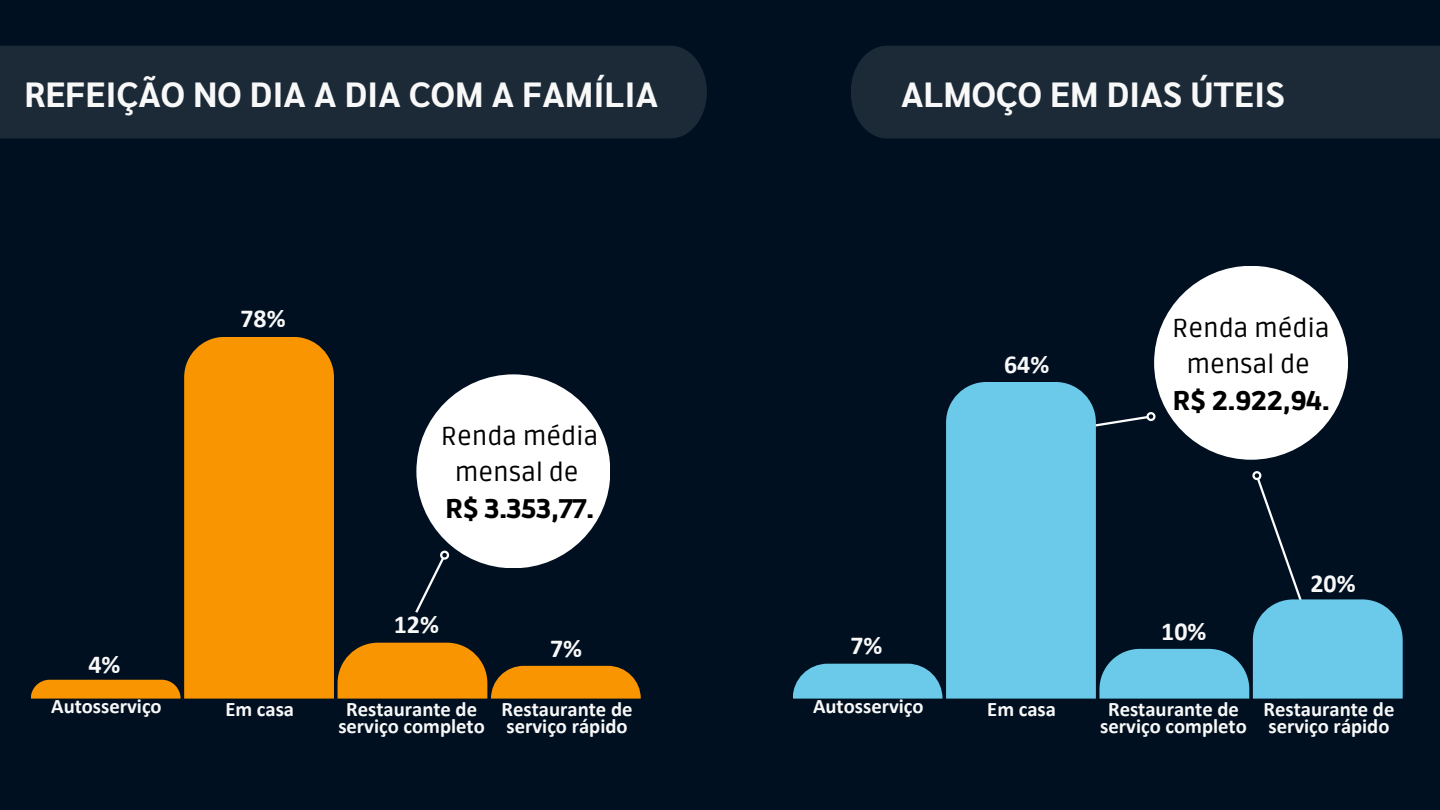
<style>
.page{position:relative;width:1440px;height:810px;background:#001020}
.page>*{position:absolute;margin:0;border:0;box-sizing:border-box;transform-origin:0 0}
.t1{font:700 35px "Sarabun";color:#f8f8f8}
.t2{font:900 26.8px "Ruda";color:#000}
.t3{font:700 25.9px "Calibri";color:#f8f8f8}
.t4{font:25.8px/36px "Ruda";color:#000;text-align:center}
.t5{font:700 20.7px/17.4px "Calibri";color:#f8f8f8}
</style>
<div class="page">
<div style="left:31px;top:680px;width:150px;height:18px;background:#f89500"></div>
<div style="left:184px;top:337px;width:150px;height:361px;background:#f89500"></div>
<svg style="left:338px;top:643px;width:303px;height:55px"></svg>
<svg style="left:415px;top:550px;width:35px;height:63px"></svg>
<svg style="left:1096px;top:412px;width:60px;height:15px"></svg>
<svg style="left:793px;top:664px;width:150px;height:34px;background:#60b7d5"></svg>
<div style="left:946px;top:382px;width:150px;height:316px;background:#6bcaea"></div>
<svg style="left:1099px;top:471px;width:304px;height:227px"></svg>
<div style="left:0;top:46px;width:706px;height:93px;background:#1c2a38"></div>
<div style="left:851px;top:46px;width:589px;height:93px;background:#1c2a38"></div>
<div style="left:416px;top:374px;width:194px;height:194px;background:#fff;border-radius:50%"></div>
<div style="left:1154px;top:266px;width:194px;height:194px;background:#fff;border-radius:50%"></div>
<h1 class="t1" style="left:24px;top:69px;width:635px">REFEIÇÃO NO DIA A DIA COM A FAMÍLIA</h1>
<h1 class="t1" style="left:901px;top:69px;width:385px">ALMOÇO EM DIAS ÚTEIS</h1>
<p class="t3" style="left:240px;top:308px;width:47px">78%</p>
<p class="t3" style="left:88px;top:654px;width:34px">4%</p>
<p class="t5" style="left:51px;top:700px;width:112px">Autosserviço</p>
<p class="t5" style="left:225px;top:702px;width:70px">Em casa</p>
<p class="t4" style="left:441px;top:419px;width:159px">Renda média mensal de</p>
<p class="t2" style="left:445px;top:494px;width:150px">R$ 3.353,77.</p>
<p class="t3" style="left:394px;top:614px;width:47px">12%</p>
<p class="t5" style="left:338px;top:702px;width:148px;text-align:center">Restaurante de serviço completo</p>
<p class="t3" style="left:550px;top:637px;width:34px">7%</p>
<p class="t5" style="left:502px;top:702px;width:132px">Restaurante de serviço rápido</p>
<p class="t3" style="left:1004px;top:353px;width:47px">64%</p>
<p class="t4" style="left:1172px;top:311px;width:159px">Renda média mensal de</p>
<p class="t2" style="left:1173px;top:386px;width:159px">R$ 2.922,94.</p>
<p class="t3" style="left:850px;top:635px;width:34px">7%</p>
<p class="t5" style="left:813px;top:700px;width:112px">Autosserviço</p>
<p class="t5" style="left:987px;top:702px;width:70px">Em casa</p>
<p class="t3" style="left:1161px;top:621px;width:47px">10%</p>
<p class="t3" style="left:1310px;top:572px;width:47px">20%</p>
<p class="t5" style="left:1100px;top:702px;width:148px;text-align:center">Restaurante de serviço completo</p>
<p class="t5" style="left:1264px;top:702px;width:132px">Restaurante de serviço rápido</p>
</div>
